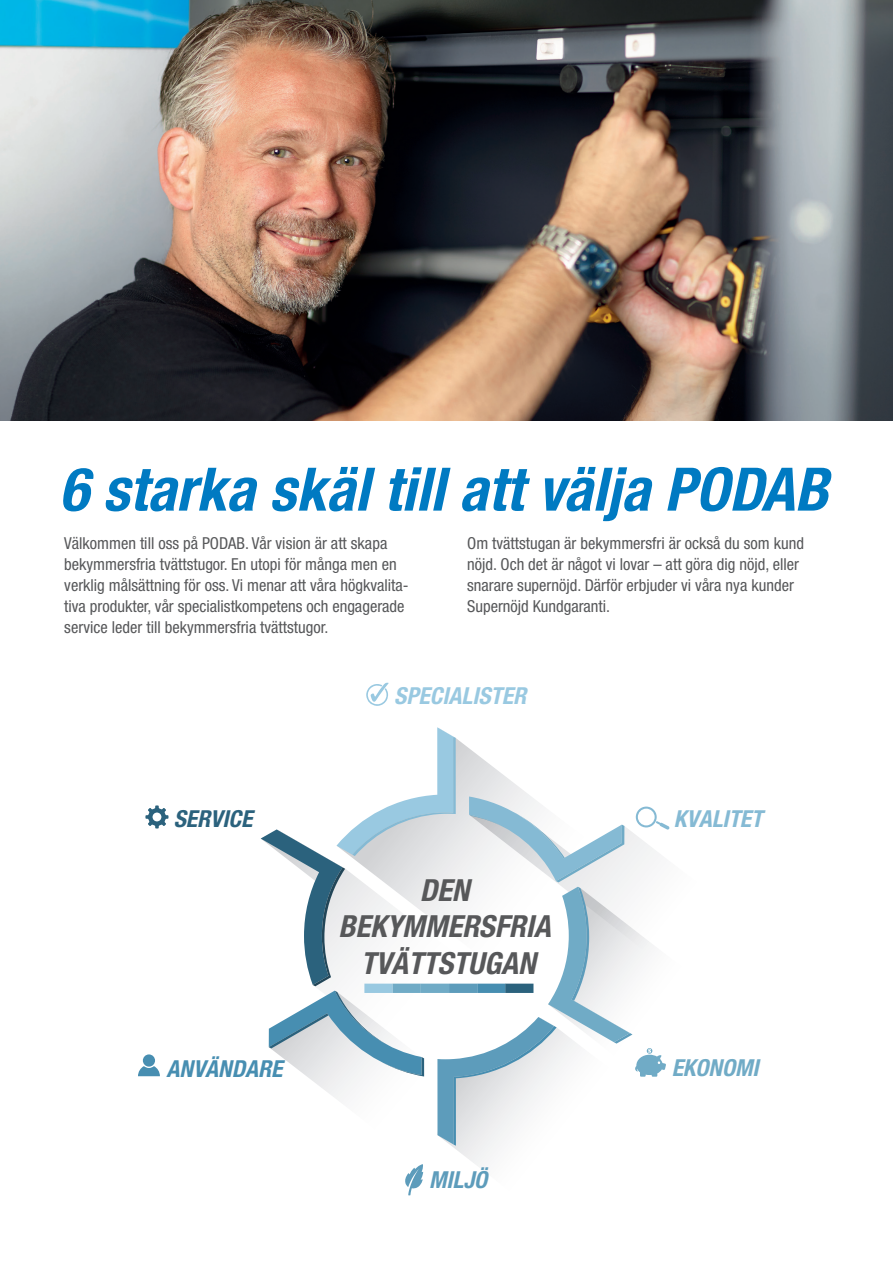
<style>
.page{position:relative;width:893px;height:1263px;background:#fff}
.page>*{position:absolute;margin:0;border:0;box-sizing:border-box;transform-origin:0 0}
.Rubrik_-_produkter{font:italic 700 condensed 60px "Helvetica Neue LT Std";color:#007ac2}
.t1{font:italic 700 condensed 30.45px/36.6px "Helvetica Neue LT Std";color:#57585a;text-align:center}
.t2{font:italic 700 condensed 23.4px "Helvetica Neue LT Std";color:#99c9e1}
.t3{font:italic 700 condensed 23.4px "Helvetica Neue LT Std";color:#478eb1}
.t4{font:italic 700 condensed 23.4px "Helvetica Neue LT Std";color:#85bad4}
.t5{font:italic 700 condensed 23.4px "Helvetica Neue LT Std";color:#2b627d}
.t6{font:italic 700 condensed 23.4px "Helvetica Neue LT Std";color:#70abc6}
.t7{font:italic 700 condensed 23.4px "Helvetica Neue LT Std";color:#5d9cbb}
.Ingress-produktsidor{font:condensed 16.5px/21px "Helvetica Neue LT";color:#57585a}
</style>
<div class="page">
<svg style="left:145px;top:805px;width:23px;height:23px"></svg>
<svg style="left:261px;top:727px;width:409px;height:469px"></svg>
<div style="left:143px;top:1054px;width:12px;height:12px;background:#478eb1;border-radius:50%"></div>
<svg style="left:138px;top:1066px;width:22px;height:10px"></svg>
<svg style="left:366px;top:683px;width:23px;height:23px"></svg>
<img style="left:0;top:0;width:893px;height:421px">
<p class="Rubrik_-_produkter" style="left:60px;top:453px;width:770px">6 starka skäl till att välja PODAB</p>
<p class="Ingress-produktsidor" style="left:64px;top:533px;width:346px">Välkommen till oss på PODAB. Vår vision är att skapa bekymmersfria tvättstugor. En utopi för många men en verklig målsättning för oss. Vi menar att våra högkvalita&shy;tiva produkter, vår specialistkompetens och engagerade service leder till bekymmersfria tvättstugor.</p>
<p class="Ingress-produktsidor" style="left:467px;top:533px;width:338px">Om tvättstugan är bekymmersfri är också du som kund nöjd. Och det är något vi lovar – att göra dig nöjd, eller snarare supernöjd. Därför erbjuder vi våra nya kunder Supernöjd Kundgaranti.</p>
<p class="t5" style="left:174px;top:805px;width:80px">SERVICE</p>
<p class="t2" style="left:394px;top:681px;width:133px">SPECIALISTER</p>
<p class="t1" style="left:338px;top:872px;width:214px">DEN<br>BEKYMMERSFRIA<br>TVÄTTSTUGAN</p>
<p class="t4" style="left:674px;top:805px;width:90px">KVALITET</p>
<p class="t3" style="left:167px;top:1054px;width:117px">ANVÄNDARE</p>
<p class="t6" style="left:672px;top:1053px;width:88px">EKONOMI</p>
<p class="t7" style="left:429px;top:1166px;width:60px">MILJÖ</p>
</div>
